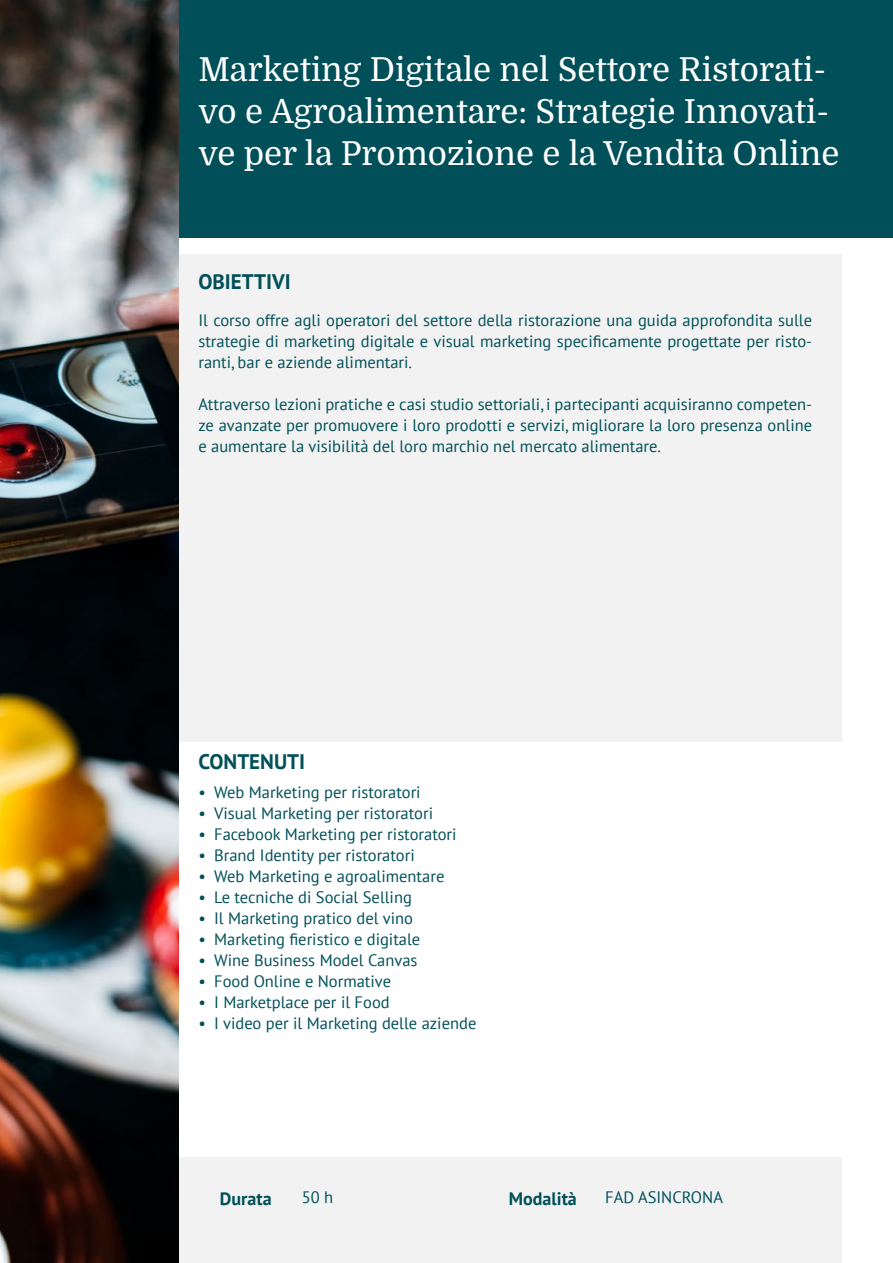
<style>
.page{position:relative;width:893px;height:1263px;background:#fff}
.page>*{position:absolute;margin:0;border:0;box-sizing:border-box;transform-origin:0 0}
.t1{font:33px/42px "Domine";color:#fff}
.t2{font:700 21px "PT Sans";color:#004f59}
.t3{font:700 18px "PT Sans";color:#004f59}
.t4{font:16.5px/21px "PT Sans";color:#005059;text-align:justify}
</style>
<div class="page">
<div style="left:123px;top:255px;width:719px;height:487px;background:#f2f2f2"></div>
<div style="left:123px;top:1158px;width:719px;height:105px;background:#f2f2f2"></div>
<div style="left:179px;top:0;width:714px;height:238px;background:#004f59"></div>
<img style="left:0;top:0;width:179px;height:1263px">
<h1 class="t1" style="left:198px;top:49px;width:642px">Marketing Digitale nel Settore Ristorati&shy;vo e Agroalimentare: Strategie Innovati&shy;ve per la Promozione e la Vendita Online</h1>
<p class="t2" style="left:198px;top:267px;width:94px">OBIETTIVI</p>
<p class="t4" style="left:198px;top:309px;width:615px">Il corso offre agli operatori del settore della ristorazione una guida approfondita sulle strategie di marketing digitale e visual marketing specificamente progettate per risto&shy;ranti, bar e aziende alimentari.</p>
<p class="t4" style="left:198px;top:393px;width:615px">Attraverso lezioni pratiche e casi studio settoriali, i partecipanti acquisiranno competen&shy;ze avanzate per promuovere i loro prodotti e servizi, migliorare la loro presenza online e aumentare la visibilità del loro marchio nel mercato alimentare.</p>
<p class="t2" style="left:198px;top:747px;width:108px">CONTENUTI</p>
<p class="t4" style="left:198px;top:781px;width:224px">• Web Marketing per ristoratori</p>
<p class="t4" style="left:198px;top:802px;width:236px">• Visual Marketing per ristoratori</p>
<p class="t4" style="left:198px;top:823px;width:260px">• Facebook Marketing per ristoratori</p>
<p class="t4" style="left:198px;top:844px;width:218px">• Brand Identity per ristoratori</p>
<p class="t4" style="left:198px;top:865px;width:247px">• Web Marketing e agroalimentare</p>
<p class="t4" style="left:198px;top:886px;width:215px">• Le tecniche di Social Selling</p>
<p class="t4" style="left:198px;top:907px;width:216px">• Il Marketing pratico del vino</p>
<p class="t4" style="left:198px;top:928px;width:223px">• Marketing fieristico e digitale</p>
<p class="t4" style="left:198px;top:949px;width:221px">• Wine Business Model Canvas</p>
<p class="t4" style="left:198px;top:970px;width:194px">• Food Online e Normative</p>
<p class="t4" style="left:198px;top:991px;width:193px">• I Marketplace per il Food</p>
<p class="t4" style="left:198px;top:1012px;width:279px">• I video per il Marketing delle aziende</p>
<p class="t3" style="left:220px;top:1186px;width:53px">Durata</p>
<p class="t3" style="left:509px;top:1186px;width:70px">Modalità</p>
<p class="t4" style="left:302px;top:1187px;width:33px">50 h</p>
<p class="t4" style="left:605px;top:1187px;width:119px">FAD ASINCRONA</p>
</div>
